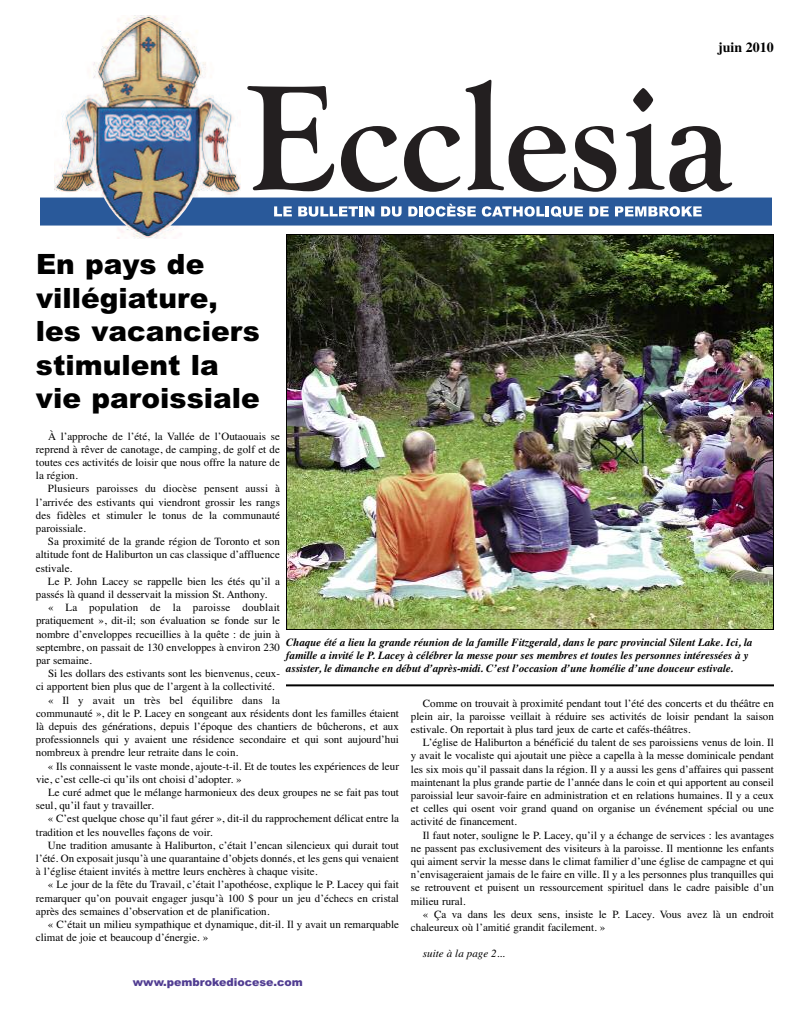
<style>
.page{position:relative;width:810px;height:1026px;background:#fff}
.page>*{position:absolute;margin:0;border:0;box-sizing:border-box;transform-origin:0 0}
.t1{font:900 28px/33.6px "Arial";color:#000}
.t2{font:700 14px "Times";color:#000}
.t3{font:11px/13.2px "Times";color:#000;text-align:justify}
.t4{font:italic 700 11px/13.2px "Times";letter-spacing:-.005em;color:#000}
.t5{font:11px "Times";letter-spacing:.02em;color:#000}
.t6{font:900 11px "Arial";color:#513d92}
.t7{font:italic 11px "Times";color:#000}
</style>
<div class="page">
<img style="left:54px;top:15px;width:186px;height:224px">
<svg style="left:247px;top:86px;width:87px;height:105px"></svg>
<svg style="left:341px;top:126px;width:56px;height:66px"></svg>
<svg style="left:404px;top:126px;width:56px;height:66px"></svg>
<svg style="left:466px;top:80px;width:100px;height:112px"></svg>
<svg style="left:574px;top:126px;width:42px;height:66px"></svg>
<svg style="left:626px;top:88px;width:106px;height:104px"></svg>
<svg style="left:40px;top:198px;width:732px;height:28px;background:#4b71a5"></svg>
<img style="left:288px;top:236px;width:484px;height:392px">
<hr style="left:286px;top:684px;width:488px;height:2px;background:#000">
<h1 class="t1" style="left:36px;top:248px;width:226px">En pays de villégiature, les vacanciers stimulent la vie paroissiale</h1>
<p class="t2" style="left:718px;top:39px;width:57px">juin 2010</p>
<p class="t3" style="left:36px;top:429px;width:246px;text-indent:12px">À l’approche de l’été, la Vallée de l’Outaouais se reprend à rêver de canotage, de camping, de golf et de toutes ces activités de loisir que nous offre la nature de la région.</p>
<p class="t3" style="left:36px;top:482px;width:246px;text-indent:12px">Plusieurs paroisses du diocèse pensent aussi à l’arrivée des estivants qui viendront grossir les rangs des fidèles et stimuler le tonus de la communauté paroissiale.</p>
<p class="t3" style="left:36px;top:535px;width:246px;text-indent:12px">Sa proximité de la grande région de Toronto et son altitude font de Haliburton un cas classique d’affluence estivale.</p>
<p class="t3" style="left:36px;top:574px;width:246px;text-indent:12px">Le P. John Lacey se rappelle bien les étés qu’il a passés là quand il desservait la mission St. Anthony.</p>
<p class="t3" style="left:36px;top:601px;width:246px;text-indent:12px">« La population de la paroisse doublait pratiquement », dit-il; son évaluation se fonde sur le nombre d’enveloppes recueillies à la quête : de juin à septembre, on passait de 130 enveloppes à environ 230 par semaine.</p>
<p class="t3" style="left:48px;top:667px;width:233px">Si les dollars des estivants sont les bienvenus, ceux-</p>
<p class="t3" style="left:36px;top:680px;width:240px">ci apportent bien plus que de l’argent à la collectivité.</p>
<p class="t5" style="left:48px;top:693px;width:234px">« Il y avait un très bel équilibre dans la</p>
<p class="t3" style="left:36px;top:706px;width:365px">communauté », dit le P. Lacey en songeant aux résidents dont les familles étaient</p>
<p class="t3" style="left:36px;top:720px;width:364px">là depuis des générations, depuis l’époque des chantiers de bûcherons, et aux</p>
<p class="t3" style="left:36px;top:733px;width:365px">professionnels qui y avaient une résidence secondaire et qui sont aujourd’hui</p>
<p class="t3" style="left:36px;top:746px;width:204px">nombreux à prendre leur retraite dans le coin.</p>
<p class="t3" style="left:48px;top:759px;width:353px">« Ils connaissent le vaste monde, ajoute-t-il. Et de toutes les expériences de leur</p>
<p class="t3" style="left:36px;top:772px;width:207px">vie, c’est celle-ci qu’ils ont choisi d’adopter. »</p>
<p class="t3" style="left:48px;top:786px;width:353px">Le curé admet que le mélange harmonieux des deux groupes ne se fait pas tout</p>
<p class="t3" style="left:36px;top:799px;width:119px">seul, qu’il faut y travailler.</p>
<p class="t3" style="left:48px;top:812px;width:353px">« C’est quelque chose qu’il faut gérer », dit-il du rapprochement délicat entre la</p>
<p class="t3" style="left:36px;top:825px;width:178px">tradition et les nouvelles façons de voir.</p>
<p class="t3" style="left:48px;top:838px;width:353px">Une tradition amusante à Haliburton, c’était l’encan silencieux qui durait tout</p>
<p class="t3" style="left:36px;top:852px;width:365px">l’été. On exposait jusqu’à une quarantaine d’objets donnés, et les gens qui venaient</p>
<p class="t3" style="left:36px;top:865px;width:283px">à l’église étaient invités à mettre leurs enchères à chaque visite.</p>
<p class="t3" style="left:48px;top:878px;width:352px">« Le jour de la fête du Travail, c’était l’apothéose, explique le P. Lacey qui fait</p>
<p class="t3" style="left:36px;top:891px;width:365px">remarquer qu’on pouvait engager jusqu’à 100 $ pour un jeu d’échecs en cristal</p>
<p class="t3" style="left:36px;top:904px;width:235px">après des semaines d’observation et de planification.</p>
<p class="t3" style="left:48px;top:918px;width:353px">« C’était un milieu sympathique et dynamique, dit-il. Il y avait un remarquable</p>
<p class="t3" style="left:36px;top:931px;width:174px">climat de joie et beaucoup d’énergie. »</p>
<p class="t4" style="left:286px;top:635px;width:468px">Chaque été a lieu la grande réunion de la famille Fitzgerald, dans le parc provincial Silent Lake. Ici, la famille a invité le P. Lacey à célébrer la messe pour ses membres et toutes les personnes intéressées à y assister, le dimanche en début d’après-midi. C’est l’occasion d’une homélie d’une douceur estivale.</p>
<p class="t3" style="left:411px;top:696px;width:365px;text-indent:12px">Comme on trouvait à proximité pendant tout l’été des concerts et du théâtre en plein air, la paroisse veillait à réduire ses activités de loisir pendant la saison estivale. On reportait à plus tard jeux de carte et cafés-théâtres.</p>
<p class="t3" style="left:411px;top:736px;width:365px;text-indent:12px">L’église de Haliburton a bénéficié du talent de ses paroissiens venus de loin. Il y avait le vocaliste qui ajoutait une pièce a capella à la messe dominicale pendant les six mois qu’il passait dans la région. Il y a aussi les gens d’affaires qui passent maintenant la plus grande partie de l’année dans le coin et qui apportent au conseil paroissial leur savoir-faire en administration et en relations humaines. Il y a ceux et celles qui osent voir grand quand on organise un événement spécial ou une activité de financement.</p>
<p class="t3" style="left:411px;top:828px;width:365px;text-indent:12px">Il faut noter, souligne le P. Lacey, qu’il y a échange de services : les avantages ne passent pas exclusivement des visiteurs à la paroisse. Il mentionne les enfants qui aiment servir la messe dans le climat familier d’une église de campagne et qui n’envisageraient jamais de le faire en ville. Il y a les personnes plus tranquilles qui se retrouvent et puisent un ressourcement spirituel dans le cadre paisible d’un milieu rural.</p>
<p class="t3" style="left:411px;top:907px;width:365px;text-indent:12px">« Ça va dans les deux sens, insiste le P. Lacey. Vous avez là un endroit chaleureux où l’amitié grandit facilement. »</p>
<p class="t7" style="left:423px;top:947px;width:84px">suite à la page 2...</p>
<p class="t6" style="left:133px;top:976px;width:171px">www.pembrokediocese.com</p>
</div>
